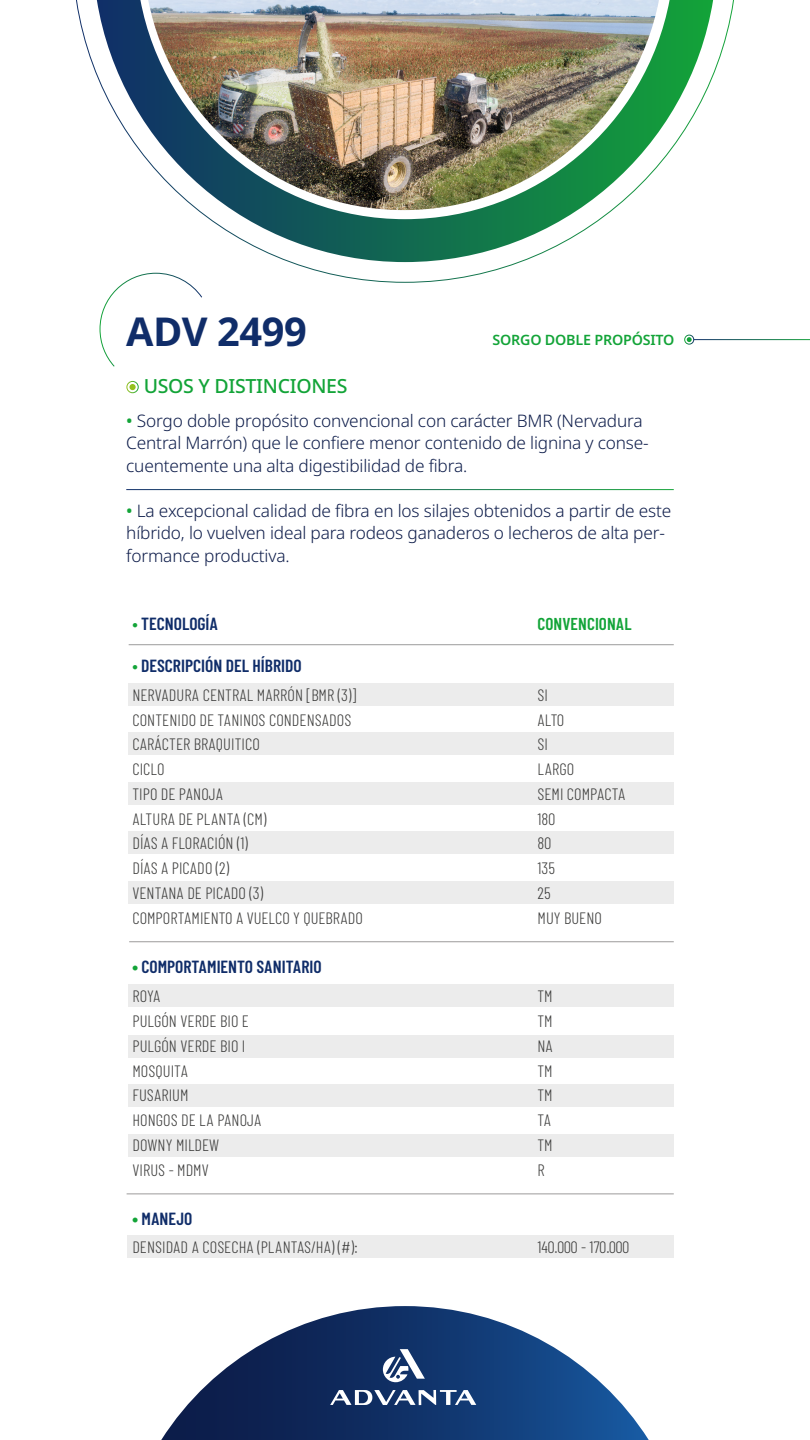
<style>
.page{position:relative;width:810px;height:1440px;background:#fff}
.page>*{position:absolute;margin:0;border:0;box-sizing:border-box;transform-origin:0 0}
.t1{font:700 39.75px "Noto Sans";letter-spacing:-.01em;color:#102d69}
.t2{font:500 19.5px "Noto Sans";letter-spacing:-.015em;color:#13a438}
.t3{font:600 17.62px "Barlow Condensed";color:#102d69}
.t4{font:300 17.25px/22.5px "Noto Sans";letter-spacing:-.01em;color:#0c1b49}
.t5{font:600 17.25px "Barlow Condensed";letter-spacing:.005em;color:#13a438}
.t6{font:300 16.5px/24.8px "Barlow Condensed";letter-spacing:.005em;color:#3c3c3b}
.t7{font:600 14.25px "Noto Sans";letter-spacing:-.015em;color:#13a438}
.s1{font-weight:500;color:#13a438}
.s2{color:#13a438}
.s3{font-weight:900;color:#13a438}
</style>
<div class="page">
<svg style="left:76px;top:0;width:658px;height:283px"></svg>
<img style="left:148px;top:0;width:511px;height:210px">
<svg style="left:161px;top:1306px;width:488px;height:134px"></svg>
<svg style="left:383px;top:1349px;width:42px;height:33px"></svg>
<svg style="left:330px;top:1390px;width:146px;height:15px"></svg>
<svg style="left:687px;top:337px;width:5px;height:5px"></svg>
<div style="left:685px;top:335px;width:9px;height:9px;border:1px solid #fff;border-radius:50%"></div>
<hr style="left:129px;top:942px;width:545px;height:1px;background:#9c9b9b">
<hr style="left:129px;top:645px;width:545px;height:1px;background:#9c9b9b">
<div style="left:129px;top:683px;width:545px;height:23px;background:#ececec"></div>
<div style="left:129px;top:732px;width:545px;height:23px;background:#ececec"></div>
<div style="left:129px;top:782px;width:545px;height:23px;background:#ececec"></div>
<div style="left:129px;top:831px;width:545px;height:23px;background:#ececec"></div>
<div style="left:129px;top:881px;width:545px;height:23px;background:#ececec"></div>
<svg style="left:99px;top:272px;width:104px;height:95px"></svg>
<hr style="left:127px;top:1194px;width:547px;height:1px;background:#9c9b9b">
<div style="left:129px;top:984px;width:545px;height:23px;background:#ececec"></div>
<div style="left:129px;top:1035px;width:545px;height:22px;background:#ececec"></div>
<div style="left:129px;top:1084px;width:545px;height:23px;background:#ececec"></div>
<div style="left:129px;top:1134px;width:545px;height:23px;background:#ececec"></div>
<div style="left:127px;top:1236px;width:547px;height:22px;background:#ececec"></div>
<div style="left:129px;top:384px;width:7px;height:6px;background:#93c01f;border-radius:50%"></div>
<div style="left:127px;top:381px;width:12px;height:12px;border:1px solid #fff;border-radius:50%"></div>
<h1 class="t1" style="left:126px;top:303px;width:182px">ADV 2499</h1>
<p class="t2" style="left:144px;top:373px;width:205px">USOS Y DISTINCIONES</p>
<p class="t7" style="left:492px;top:330px;width:183px">SORGO DOBLE PROPÓSITO</p>
<p class="t4" style="left:126px;top:410px;width:524px"><span class="s1">•</span> Sorgo doble propósito convencional con carácter BMR (Nervadura<br>Central Marrón) que le confiere menor contenido de lignina y conse&shy;cuentemente una alta digestibilidad de fibra.</p>
<p class="t4" style="left:126px;top:500px;width:547px"><span class="s1">•</span> La excepcional calidad de fibra en los silajes obtenidos a partir de este híbrido, lo vuelven ideal para rodeos ganaderos o lecheros de alta per&shy;formance productiva.</p>
<p class="t3" style="left:132px;top:612px;width:87px"><span class="s2">•</span> TECNOLOGÍA</p>
<p class="t5" style="left:537px;top:613px;width:96px">CONVENCIONAL</p>
<p class="t3" style="left:132px;top:655px;width:171px"><span class="s2">•</span> DESCRIPCIÓN DEL HÍBRIDO</p>
<p class="t6" style="left:132px;top:682px;width:232px">NERVADURA CENTRAL MARRÓN [BMR (3)]<br>CONTENIDO DE TANINOS CONDENSADOS<br>CARÁCTER BRAQUITICO<br>CICLO<br>TIPO DE PANOJA<br>ALTURA DE PLANTA (CM)<br>DÍAS A FLORACIÓN (1)<br>DÍAS A PICADO (2)<br>VENTANA DE PICADO (3)<br>COMPORTAMIENTO A VUELCO Y QUEBRADO</p>
<p class="t3" style="left:132px;top:956px;width:191px"><span class="s3">•</span> COMPORTAMIENTO SANITARIO</p>
<p class="t6" style="left:537px;top:682px;width:89px">SI<br>ALTO<br>SI<br>LARGO<br>SEMI COMPACTA<br>180<br>80<br>135<br>25<br>MUY BUENO</p>
<p class="t6" style="left:132px;top:984px;width:131px">ROYA<br>PULGÓN VERDE BIO E<br>PULGÓN VERDE BIO I<br>MOSQUITA<br>FUSARIUM<br>HONGOS DE LA PANOJA<br>DOWNY MILDEW<br>VIRUS - MDMV</p>
<p class="t6" style="left:537px;top:984px;width:17px;text-align:justify">TM TM NA TM TM TA TM R</p>
<p class="t3" style="left:132px;top:1208px;width:61px"><span class="s3">•</span> MANEJO</p>
<p class="t6" style="left:132px;top:1234px;width:227px">DENSIDAD A COSECHA (PLANTAS/HA) (#):</p>
<p class="t6" style="left:537px;top:1234px;width:93px">140.000 - 170.000</p>
</div>
